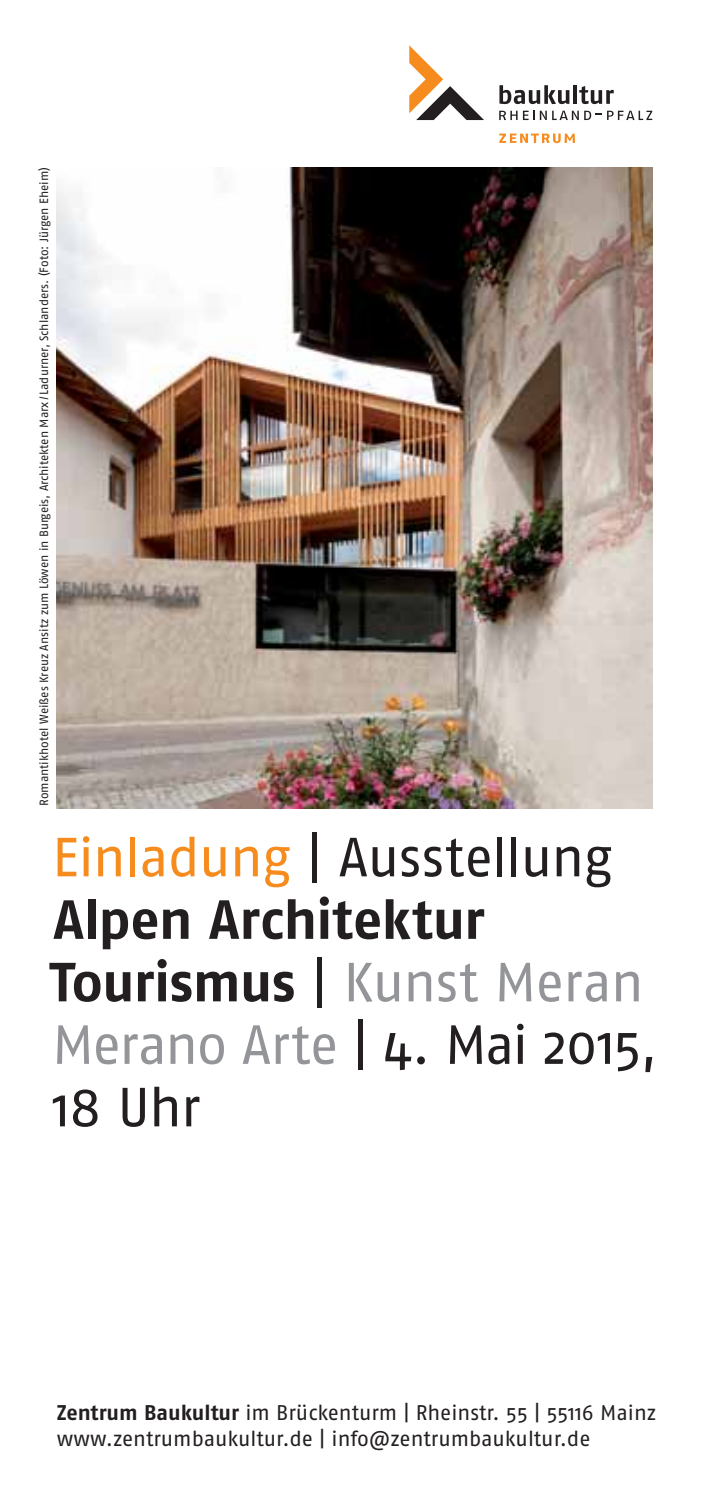
<style>
.page{position:relative;width:709px;height:1503px;background:#fff}
.page>*{position:absolute;margin:0;border:0;box-sizing:border-box;transform-origin:0 0}
.t1{font:55px/62.5px "Fago No";letter-spacing:-.02em;color:#231f20}
.t2{font:21.25px/26.2px "Fago No";color:#231f20}
.t3{font:12px "Fago No";color:#231f20}
.s1{color:#f68b1e}
.s2{font-weight:700}
.s3{color:#939598}
</style>
<div class="page">
<img style="left:57px;top:167px;width:595px;height:641px">
<svg style="left:499px;top:134px;width:76px;height:9px"></svg>
<svg style="left:499px;top:111px;width:18px;height:9px"></svg>
<svg style="left:523px;top:111px;width:11px;height:9px"></svg>
<svg style="left:540px;top:111px;width:112px;height:9px"></svg>
<svg style="left:499px;top:85px;width:70px;height:19px"></svg>
<hr style="left:573px;top:85px;width:4px;height:19px;background:#231f20">
<svg style="left:579px;top:86px;width:34px;height:18px"></svg>
<svg style="left:409px;top:45px;width:75px;height:75px"></svg>
<p class="t3" style="left:40px;top:806px;width:640px;rotate:-90deg">Romantikhotel Weißes Kreuz Ansitz zum Löwen in Burgeis, Architekten Marx / Ladurner, Schlanders. (Foto: Jürgen Eheim)</p>
<h1 class="t1" style="left:49px;top:830px;width:609px"><span class="s1">Einladung</span> | Ausstellung<br><span class="s2">Alpen Architektur<br>Tourismus</span> | <span class="s3">Kunst Meran<br>Merano Arte</span> | 4. Mai 2015,<br>18 Uhr</h1>
<h2 class="t2" style="left:57px;top:1400px;width:600px"><span class="s2">Zentrum Baukultur</span> im Brückenturm | Rheinstr. 55 | 55116 Mainz www.zentrumbaukultur.de | info@zentrumbaukultur.de</h2>
</div>
